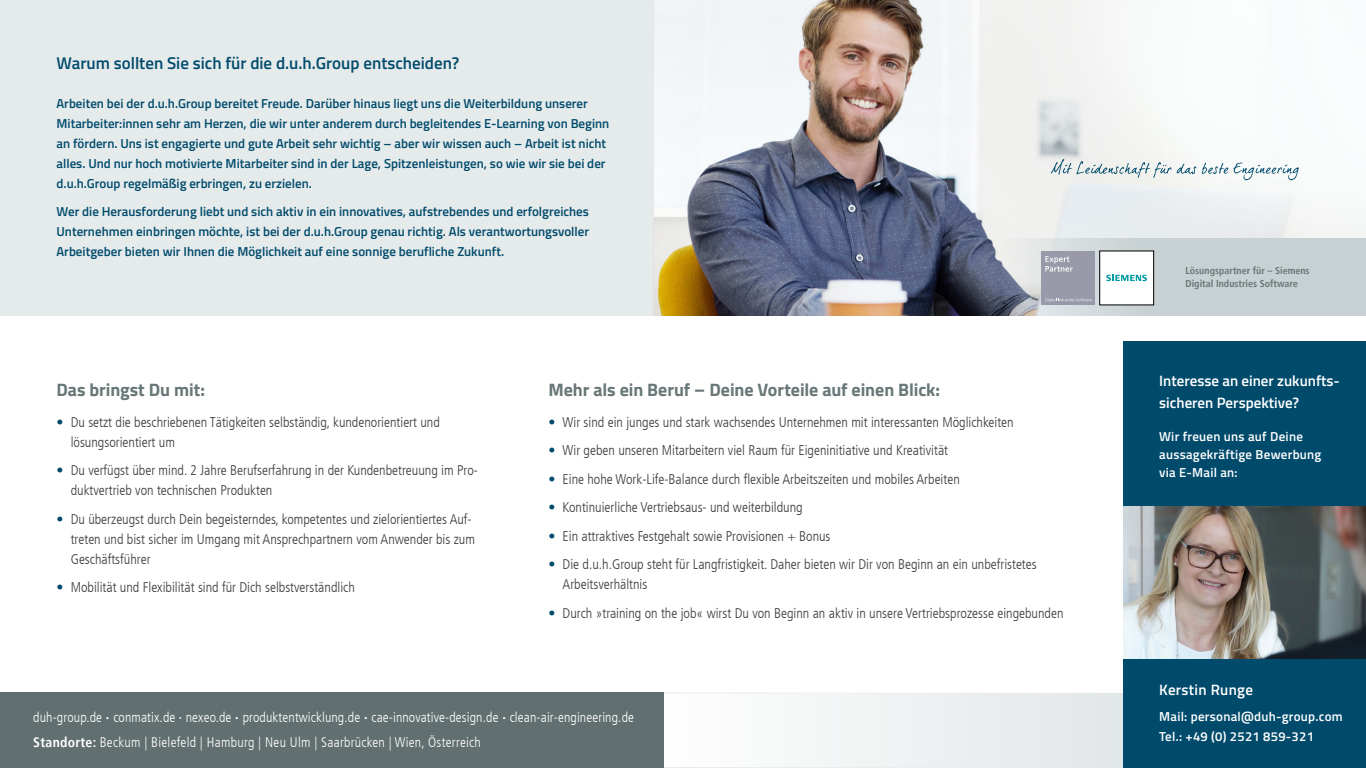
<style>
.page{position:relative;width:1366px;height:768px;background:#fff}
.page>*{position:absolute;margin:0;border:0;box-sizing:border-box;transform-origin:0 0}
.t1{font:700 18px "Titillium Web";letter-spacing:-.005em;color:#687777}
.t2{font:600 17px "Titillium Web";color:#004b6c}
.t3{font:600 15px/22px "Titillium";color:#fff}
.t4{font:600 15px "Titillium";letter-spacing:.02em;color:#fff}
.t5{font:300 condensed 14px/20px "Frutiger";color:#3c3c3b}
.t6{font:300 condensed 13.8px/24.8px "Frutiger";letter-spacing:.01em;color:#fff}
.t7{font:600 13px/20px "Titillium Web";color:#004b6c}
.t8{font:600 13px/18px "Titillium";letter-spacing:.02em;color:#fff}
.t9{font:700 condensed 10px/13px "Frutiger";color:#687777}
.s1{color:#004b6c}
.s2{font-weight:900}
.s3{font-weight:400}
.s4{font-weight:700}
</style>
<div class="page">
<svg style="left:631px;top:692px;width:492px;height:76px"></svg>
<div style="left:1123px;top:342px;width:243px;height:164px;background:#004b6c"></div>
<div style="left:1123px;top:658px;width:243px;height:110px;background:#004b6c"></div>
<img style="left:1123px;top:506px;width:243px;height:152px">
<img style="left:653px;top:0;width:713px;height:316px">
<div style="left:0;top:0;width:653px;height:316px;background:#e5eaeb"></div>
<svg style="left:978px;top:238px;width:388px;height:78px;background:#bfc6cb"></svg>
<div style="left:1100px;top:251px;width:54px;height:54px;background:#fff"></div>
<svg style="left:1106px;top:275px;width:41px;height:6px"></svg>
<div style="left:1041px;top:251px;width:54px;height:54px;background:#999aa9"></div>
<svg style="left:1045px;top:256px;width:28px;height:16px"></svg>
<svg style="left:1045px;top:298px;width:47px;height:4px"></svg>
<div style="left:0;top:693px;width:663px;height:75px;background:#616f70"></div>
<svg style="left:1051px;top:159px;width:248px;height:21px"></svg>
<p class="t2" style="left:57px;top:51px;width:404px">Warum sollten Sie sich für die d.u.h.Group entscheiden?</p>
<p class="t7" style="left:57px;top:93px;width:554px">Arbeiten bei der d.u.h.Group bereitet Freude. Darüber hinaus liegt uns die Weiterbildung unserer Mitarbeiter:innen sehr am Herzen, die wir unter anderem durch begleitendes E-Learning von Beginn an fördern. Uns ist engagierte und gute Arbeit sehr wichtig – aber wir wissen auch – Arbeit ist nicht alles. Und nur hoch motivierte Mitarbeiter sind in der Lage, Spitzenleistungen, so wie wir sie bei der d.u.h.Group regelmäßig erbringen, zu erzielen.</p>
<p class="t7" style="left:57px;top:201px;width:534px;text-align:justify">Wer die Herausforderung liebt und sich aktiv in ein innovatives, aufstrebendes und erfolgreiches Unternehmen einbringen möchte, ist bei der d.u.h.Group genau richtig. Als verantwortungsvoller Arbeitgeber bieten wir Ihnen die Möglichkeit auf eine sonnige berufliche Zukunft.</p>
<p class="t1" style="left:57px;top:376px;width:150px">Das bringst Du mit:</p>
<p class="t5" style="left:71px;top:412px;width:371px;text-indent:-14px"><span class="s1">•</span> Du setzt die beschriebenen Tätigkeiten selbständig, kundenorientiert und lösungsorientiert um</p>
<p class="t5" style="left:71px;top:461px;width:409px;text-indent:-14px"><span class="s1">•</span> Du verfügst über mind. 2 Jahre Berufserfahrung in der Kundenbetreuung im Pro&shy;duktvertrieb von technischen Produkten</p>
<p class="t5" style="left:71px;top:509px;width:406px;text-indent:-14px"><span class="s1">•</span> Du überzeugst durch Dein begeisterndes, kompetentes und zielorientiertes Auf&shy;treten und bist sicher im Umgang mit Ansprechpartnern vom Anwender bis zum<br>Geschäftsführer</p>
<p class="t5" style="left:57px;top:578px;width:300px"><span class="s1">•</span> Mobilität und Flexibilität sind für Dich selbstverständlich</p>
<p class="t1" style="left:548px;top:376px;width:393px">Mehr als ein Beruf – Deine Vorteile auf einen Blick:</p>
<p class="t5" style="left:548px;top:412px;width:467px"><span class="s1">•</span> Wir sind ein junges und stark wachsendes Unternehmen mit interessanten Möglichkeiten</p>
<p class="t5" style="left:548px;top:441px;width:401px"><span class="s1">•</span> Wir geben unseren Mitarbeitern viel Raum für Eigeninitiative und Kreativität</p>
<p class="t5" style="left:548px;top:469px;width:413px"><span class="s1">•</span> Eine hohe Work-Life-Balance durch flexible Arbeitszeiten und mobiles Arbeiten</p>
<p class="t5" style="left:548px;top:498px;width:256px"><span class="s1">•</span> Kontinuierliche Vertriebsaus- und weiterbildung</p>
<p class="t5" style="left:548px;top:526px;width:284px"><span class="s1">•</span> Ein attraktives Festgehalt sowie Provisionen + Bonus</p>
<p class="t5" style="left:563px;top:555px;width:476px;text-indent:-14px"><span class="s1">•</span> Die d.u.h.Group steht für Langfristigkeit. Daher bieten wir Dir von Beginn an ein unbefristetes<br>Arbeitsverhältnis</p>
<p class="t5" style="left:548px;top:603px;width:517px"><span class="s1">•</span> Durch »training on the job« wirst Du von Beginn an aktiv in unsere Vertriebsprozesse eingebunden</p>
<p class="t6" style="left:33px;top:705px;width:602px">duh-group.de <span class="s2">·</span> conmatix.de <span class="s3">·</span> nexeo.de <span class="s2">·</span> produktentwicklung.de <span class="s2">·</span> cae-innovative-design.de <span class="s2">·</span> clean-air-engineering.de<br><span class="s4">Standorte:</span> Beckum | Bielefeld | Hamburg | Neu Ulm | Saarbrücken | Wien, Österreich</p>
<p class="t9" style="left:1185px;top:264px;width:126px">Lösungspartner für – Siemens<br>Digital Industries Software</p>
<p class="t3" style="left:1159px;top:369px;width:182px">Interesse an einer zukunfts&shy;sicheren Perspektive?</p>
<p class="t8" style="left:1159px;top:427px;width:164px">Wir freuen uns auf Deine aussagekräftige Bewerbung via E-Mail an:</p>
<p class="t4" style="left:1159px;top:678px;width:95px">Kerstin Runge</p>
<p class="t8" style="left:1159px;top:706px;width:185px;line-height:20px">Mail: personal@duh-group.com<br>Tel.: +49 (0) 2521 859-321</p>
</div>
